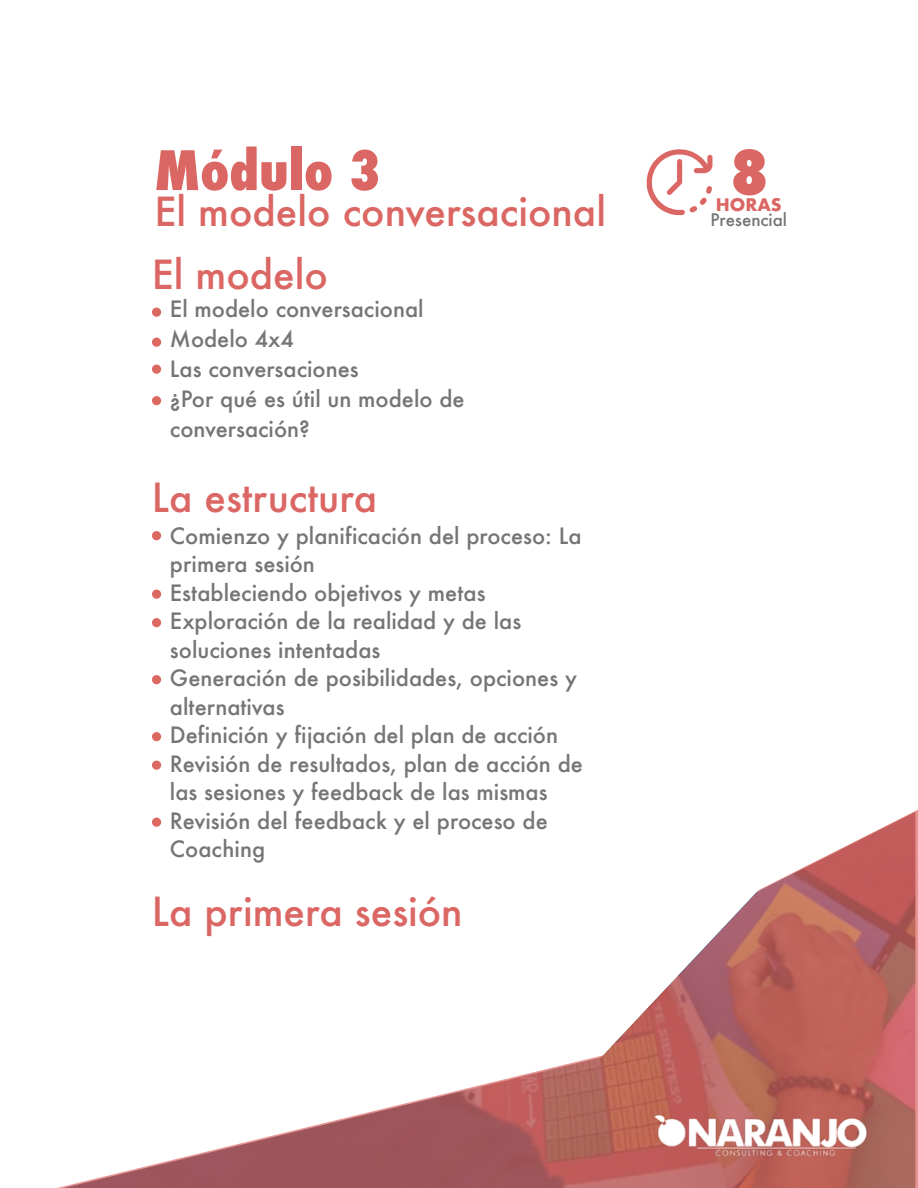
<style>
.page{position:relative;width:918px;height:1188px;background:#fff}
.page>*{position:absolute;margin:0;border:0;box-sizing:border-box;transform-origin:0 0}
.t1{font:800 condensed 59.55px "Futura";color:#db6764;scale:1.06 1}
.t2{font:800 condensed 52.8px "Futura";color:#db6764}
.t3{font:500 39px "Futura";color:#db6764}
.t4{font:500 21.9px/28.5px "Futura";color:#757575}
.t5{font:500 16.95px "Futura";color:#757575}
.t6{font:700 16.95px "Futura";color:#db6764}
</style>
<div class="page">
<svg style="left:57px;top:809px;width:861px;height:379px"></svg>
<img style="left:651px;top:1106px;width:226px;height:56px">
<svg style="left:647px;top:149px;width:66px;height:66px"></svg>
<div style="left:152px;top:308px;width:9px;height:9px;background:#dc6862;border-radius:50%"></div>
<div style="left:152px;top:338px;width:9px;height:9px;background:#dc6862;border-radius:50%"></div>
<div style="left:152px;top:365px;width:9px;height:9px;background:#dc6862;border-radius:50%"></div>
<div style="left:152px;top:396px;width:9px;height:9px;background:#dc6862;border-radius:50%"></div>
<div style="left:152px;top:531px;width:9px;height:9px;background:#dc6862;border-radius:50%"></div>
<div style="left:152px;top:590px;width:9px;height:9px;background:#dc6862;border-radius:50%"></div>
<div style="left:152px;top:618px;width:9px;height:9px;background:#dc6862;border-radius:50%"></div>
<div style="left:152px;top:675px;width:9px;height:9px;background:#dc6862;border-radius:50%"></div>
<div style="left:152px;top:732px;width:9px;height:9px;background:#dc6862;border-radius:50%"></div>
<div style="left:152px;top:761px;width:9px;height:9px;background:#dc6862;border-radius:50%"></div>
<div style="left:152px;top:818px;width:9px;height:9px;background:#dc6862;border-radius:50%"></div>
<h2 class="t2" style="left:154px;top:135px;width:228px">Módulo 3</h2>
<h3 class="t3" style="left:154px;top:185px;width:453px">El modelo conversacional</h3>
<h3 class="t3" style="left:152px;top:248px;width:178px">El modelo</h3>
<p class="t4" style="left:170px;top:294px;width:296px;line-height:30px">El modelo conversacional<br>Modelo 4x4<br>Las conversaciones<br>¿Por qué es útil un modelo de conversación?</p>
<h3 class="t3" style="left:152px;top:471px;width:227px">La estructura</h3>
<p class="t4" style="left:170px;top:521px;width:415px">Comienzo y planificación del proceso: La primera sesión<br>Estableciendo objetivos y metas<br>Exploración de la realidad y de las soluciones intentadas<br>Generación de posibilidades, opciones y alternativas<br>Definición y fijación del plan de acción<br>Revisión de resultados, plan de acción de las sesiones y feedback de las mismas<br>Revisión del feedback y el proceso de<br>Coaching</p>
<h3 class="t3" style="left:152px;top:885px;width:312px">La primera sesión</h3>
<h1 class="t1" style="left:731px;top:132px;width:37px">8</h1>
<p class="t6" style="left:716px;top:193px;width:68px">HORAS</p>
<p class="t5" style="left:710px;top:208px;width:78px">Presencial</p>
</div>
